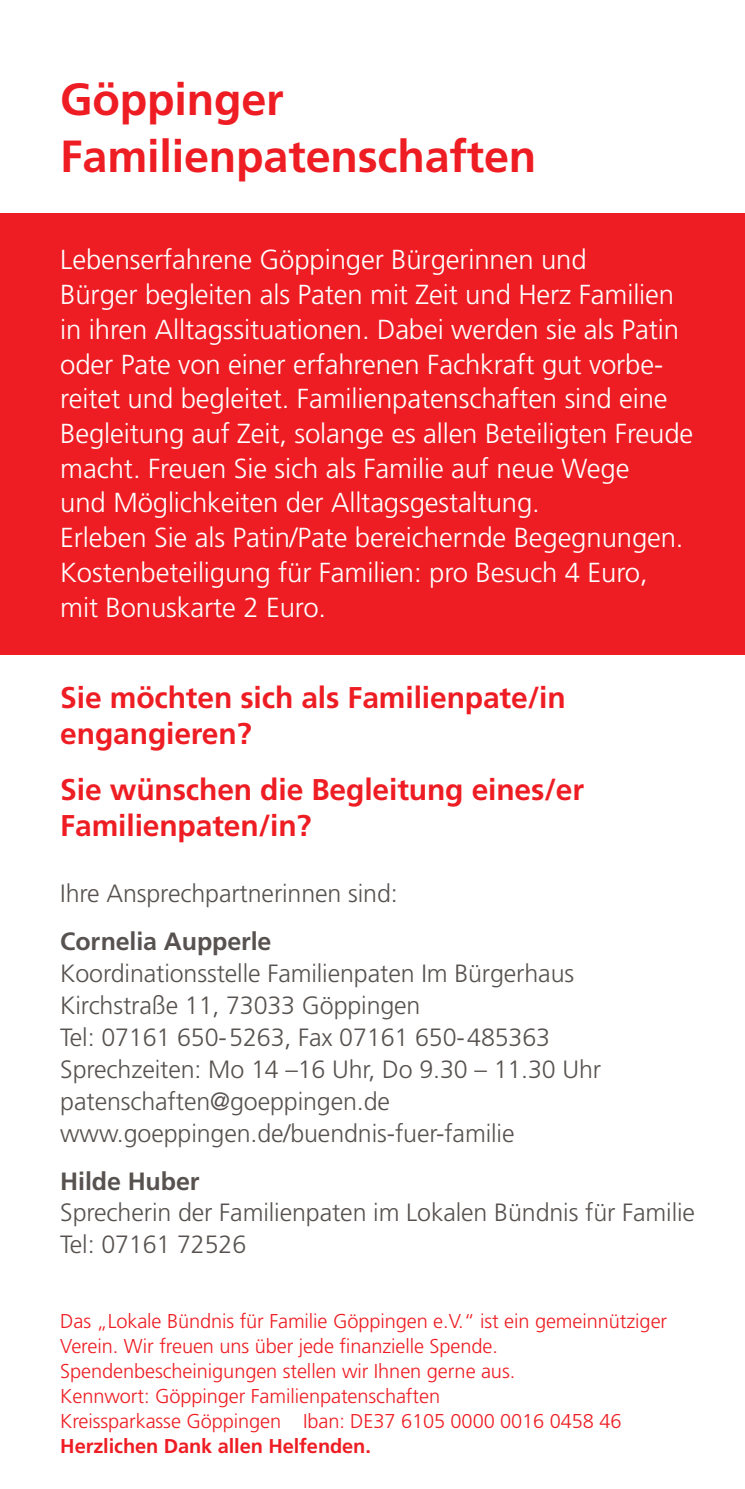
<style>
.page{position:relative;width:745px;height:1489px;background:#fff}
.page>*{position:absolute;margin:0;border:0;box-sizing:border-box;transform-origin:0 0}
.t1{font:700 45px/56.8px "Frutiger";letter-spacing:-.005em;color:#ee1d23}
.t2{font:700 30px/35.5px "Frutiger";letter-spacing:-.005em;color:#ee1d23}
.t3{font:300 27.5px/34.8px "Frutiger";letter-spacing:-.005em;color:#fff}
.t4{font:300 25px/32px "Frutiger";letter-spacing:-.005em;color:#57524f}
.t5{font:700 25px "Frutiger";letter-spacing:-.005em;color:#57524f}
.t6{font:300 20px/25px "Frutiger";letter-spacing:-.005em;color:#ee1d23}
.t7{font:700 20px "Frutiger";letter-spacing:-.005em;color:#ee1d23}
</style>
<div class="page">
<div style="left:0;top:213px;width:744px;height:441px;background:#ee1d23"></div>
<h1 class="t1" style="left:60px;top:71px;width:477px">Göppinger<br>Familienpatenschaften</h1>
<p class="t3" style="left:60px;top:242px;width:634px">Lebenserfahrene Göppinger Bürgerinnen und<br>Bürger begleiten als Paten mit Zeit und Herz Familien in ihren Alltagssituationen. Dabei werden sie als Patin oder Pate von einer erfahrenen Fachkraft gut vorbe&shy;reitet und begleitet. Familienpatenschaften sind eine Begleitung auf Zeit, solange es allen Beteiligten Freude macht. Freuen Sie sich als Familie auf neue Wege<br>und Möglichkeiten der Alltagsgestaltung.<br>Erleben Sie als Patin/Pate bereichernde Begegnungen.<br>Kostenbeteiligung für Familien: pro Besuch 4 Euro,<br>mit Bonuskarte 2 Euro.</p>
<p class="t2" style="left:60px;top:679px;width:506px">Sie möchten sich als Familienpate/in engangieren?</p>
<p class="t2" style="left:60px;top:771px;width:525px">Sie wünschen die Begleitung eines/er<br>Familienpaten/in?</p>
<p class="t4" style="left:60px;top:877px;width:339px">Ihre Ansprechpartnerinnen sind:</p>
<p class="t5" style="left:60px;top:926px;width:212px">Cornelia Aupperle</p>
<p class="t4" style="left:60px;top:957px;width:542px">Koordinationsstelle Familienpaten Im Bürgerhaus Kirchstraße 11, 73033 Göppingen<br>Tel: 07161 650-5263, Fax 07161 650-485363<br>Sprechzeiten: Mo 14 –16 Uhr, Do 9.30 – 11.30 Uhr patenschaften@goeppingen.de www.goeppingen.de/buendnis-fuer-familie</p>
<p class="t5" style="left:60px;top:1166px;width:141px">Hilde Huber</p>
<p class="t4" style="left:60px;top:1196px;width:636px">Sprecherin der Familienpaten im Lokalen Bündnis für Familie<br>Tel: 07161 72526</p>
<p class="t6" style="left:60px;top:1308px;width:608px">Das „Lokale Bündnis für Familie Göppingen e.V.“ ist ein gemeinnütziger Verein. Wir freuen uns über jede finanzielle Spende.<br>Spendenbescheinigungen stellen wir Ihnen gerne aus.<br>Kennwort: Göppinger Familienpatenschaften<br>Kreissparkasse Göppingen Iban: DE37 6105 0000 0016 0458 46</p>
<p class="t7" style="left:60px;top:1434px;width:312px">Herzlichen Dank allen Helfenden.</p>
</div>
